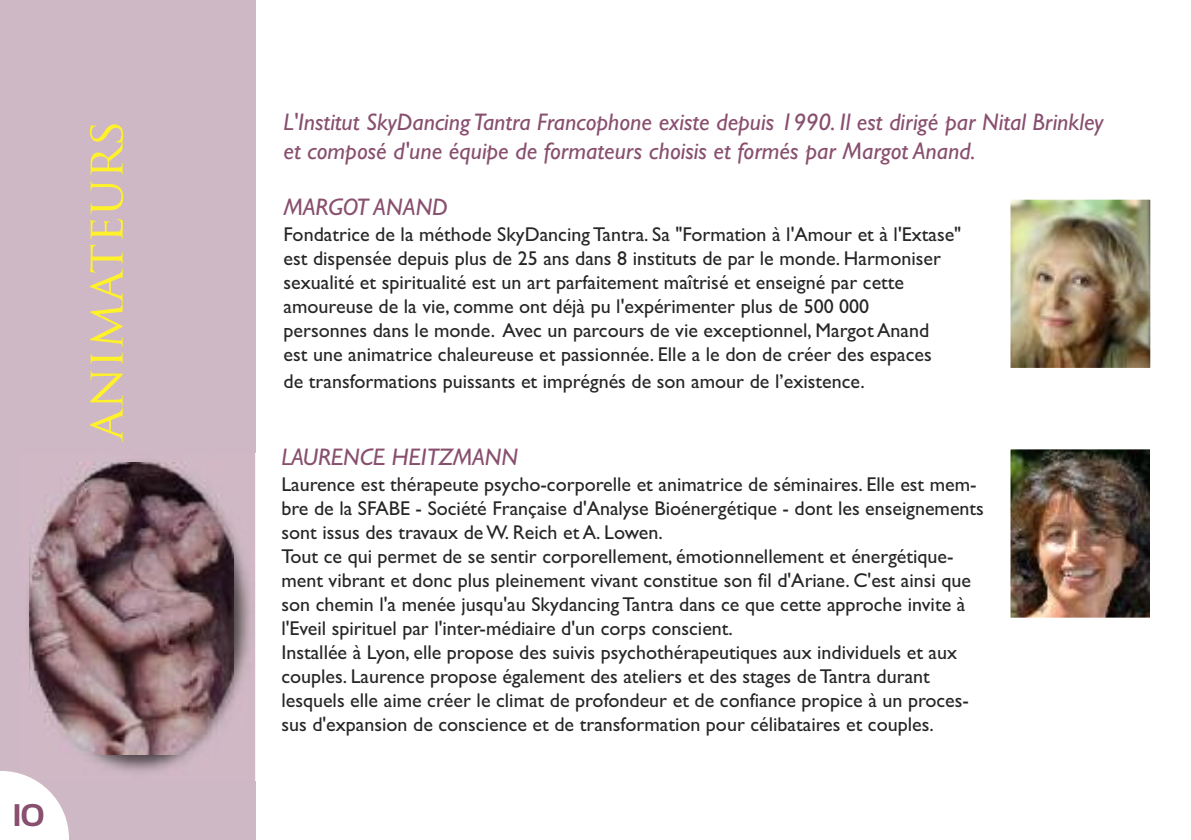
<style>
.page{position:relative;width:1191px;height:840px;background:#fff}
.page>*{position:absolute;margin:0;border:0;box-sizing:border-box;transform-origin:0 0}
.t1{font:50px "Trajan Pro";color:#fff12a}
.t2{font:28px "Hancock Park Laser";color:#884f6e}
.t3{font:italic 24px/28.8px "Gill Sans";color:#884f6e}
.t4{font:20px/24px "Gill Sans";color:#272627}
</style>
<div class="page">
<div style="left:0;top:0;width:255px;height:839px;background:#cfb8c5"></div>
<img style="left:86px;top:454px;width:170px;height:325px">
<img style="left:29px;top:462px;width:204px;height:291px">
<svg style="left:0;top:771px;width:69px;height:68px"></svg>
<img style="left:1011px;top:200px;width:138px;height:167px">
<div style="left:1009px;top:198px;width:142px;height:171px;border:1px solid #fff"></div>
<img style="left:1011px;top:450px;width:138px;height:166px">
<div style="left:1009px;top:448px;width:142px;height:170px;border:1px solid #fff"></div>
<p class="t1" style="left:85px;top:440px;width:322px;rotate:-90deg">animateurs</p>
<p class="t2" style="left:15px;top:799px;width:32px">10</p>
<p class="t3" style="left:283px;top:107px;width:821px">L'Institut SkyDancing Tantra Francophone existe depuis 1990. Il est dirigé par Nital Brinkley et composé d'une équipe de formateurs choisis et formés par Margot Anand.</p>
<p class="t3" style="left:283px;top:192px;width:166px">MARGOT ANAND</p>
<p class="t4" style="left:283px;top:222px;width:679px">Fondatrice de la méthode SkyDancing Tantra. Sa "Formation à l'Amour et à l'Extase" est dispensée depuis plus de 25 ans dans 8 instituts de par le monde. Harmoniser sexualité et spiritualité est un art parfaitement maîtrisé et enseigné par cette amoureuse de la vie, comme ont déjà pu l'expérimenter plus de 500 000<br>personnes dans le monde. Avec un parcours de vie exceptionnel, Margot Anand<br>est une animatrice chaleureuse et passionnée. Elle a le don de créer des espaces</p>
<p class="t4" style="left:283px;top:369px;width:583px">de transformations puissants et imprégnés de son amour de l’existence.</p>
<p class="t3" style="left:281px;top:442px;width:238px">LAURENCE HEITZMANN</p>
<p class="t4" style="left:281px;top:472px;width:704px">Laurence est thérapeute psycho-corporelle et animatrice de séminaires. Elle est mem&shy;bre de la SFABE - Société Française d'Analyse Bioénergétique - dont les enseignements sont issus des travaux deW. Reich et A. Lowen.<br>Tout ce qui permet de se sentir corporellement, émotionnellement et énergétique&shy;ment vibrant et donc plus pleinement vivant constitue son fil d'Ariane. C'est ainsi que son chemin l'a menée jusqu'au Skydancing Tantra dans ce que cette approche invite à l'Eveil spirituel par l'inter-médiaire d'un corps conscient.<br>Installée à Lyon, elle propose des suivis psychothérapeutiques aux individuels et aux couples. Laurence propose également des ateliers et des stages de Tantra durant lesquels elle aime créer le climat de profondeur et de confiance propice à un proces&shy;sus d'expansion de conscience et de transformation pour célibataires et couples.</p>
</div>
